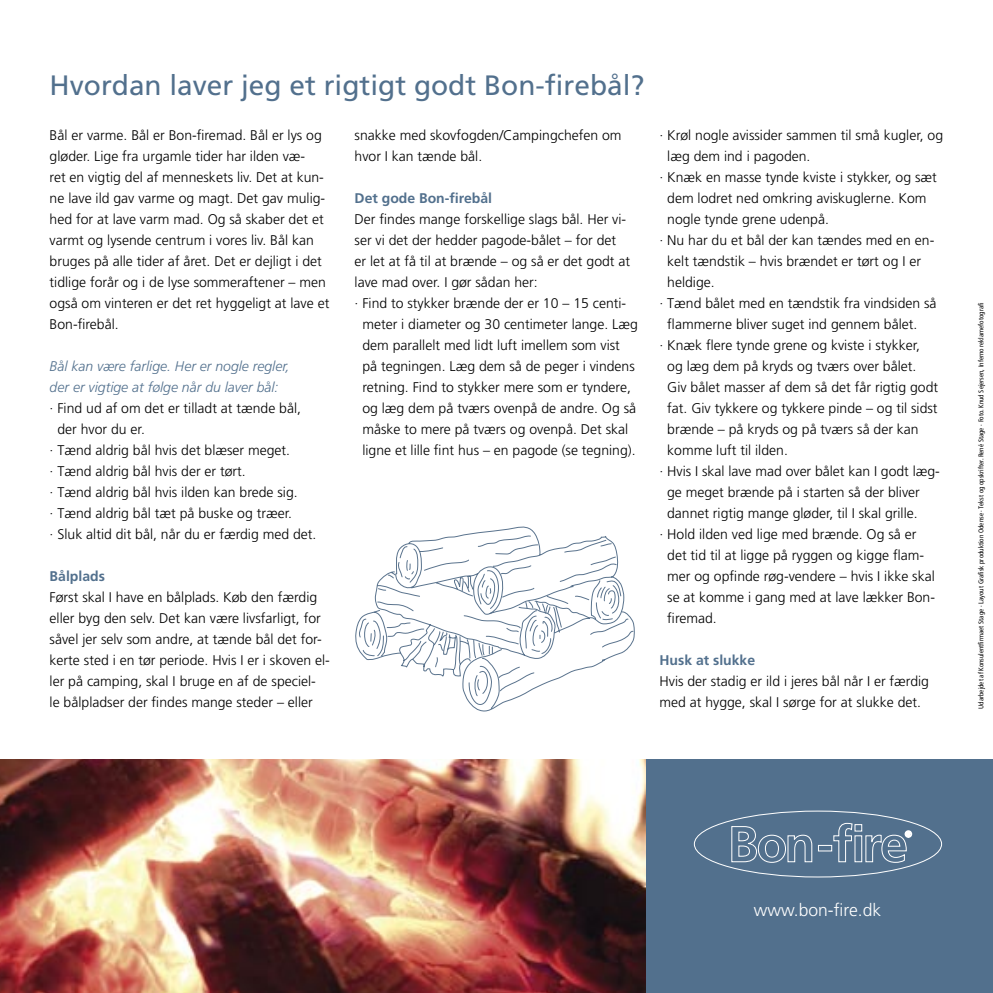
<style>
.page{position:relative;width:993px;height:993px;background:#fff}
.page>*{position:absolute;margin:0;border:0;box-sizing:border-box;transform-origin:0 0}
.brødtekst_ny{font:28px "Frutiger";color:#52708d}
.t1{font:300 17.5px "Frutiger";color:#fff}
.brødtekst_ny-2{font:300 14px/21px "Frutiger";color:#000}
.brødtekst_ny-3{font:italic 300 14px/21px "Frutiger";color:#52708d}
.brødtekst_ny-4{font:700 14px "Frutiger";color:#52708d}
.t2{font:condensed 7px "Frutiger";color:#000}
.s1{font-weight:700;color:#52708d}
</style>
<div class="page">
<svg style="left:355px;top:526px;width:279px;height:185px"></svg>
<div style="left:640px;top:759px;width:352px;height:233px;background:#52708d"></div>
<svg style="left:693px;top:810px;width:249px;height:67px"></svg>
<img style="left:0;top:759px;width:645px;height:233px">
<p class="brødtekst_ny" style="left:50px;top:69px;width:596px">Hvordan laver jeg et rigtigt godt Bon-firebål?</p>
<p class="brødtekst_ny-2" style="left:50px;top:124px;width:281px">Bål er varme. Bål er Bon-firemad. Bål er lys og gløder. Lige fra urgamle tider har ilden væ-<br>ret en vigtig del af menneskets liv. Det at kun&shy;ne lave ild gav varme og magt. Det gav mulig&shy;hed for at lave varm mad. Og så skaber det et varmt og lysende centrum i vores liv. Bål kan bruges på alle tider af året. Det er dejligt i det tidlige forår og i de lyse sommeraftener – men også om vinteren er det ret hyggeligt at lave et Bon-firebål.</p>
<p class="brødtekst_ny-3" style="left:50px;top:355px;width:241px">Bål kan være farlige. Her er nogle regler, der er vigtige at følge når du laver bål:</p>
<p class="brødtekst_ny-2" style="left:57px;top:397px;width:245px;text-indent:-8px">· Find ud af om det er tilladt at tænde bål, der hvor du er.</p>
<p class="brødtekst_ny-2" style="left:50px;top:439px;width:242px">· Tænd aldrig bål hvis det blæser meget.</p>
<p class="brødtekst_ny-2" style="left:50px;top:460px;width:198px">· Tænd aldrig bål hvis der er tørt.</p>
<p class="brødtekst_ny-2" style="left:50px;top:481px;width:249px">· Tænd aldrig bål hvis ilden kan brede sig.</p>
<p class="brødtekst_ny-2" style="left:50px;top:502px;width:244px">· Tænd aldrig bål tæt på buske og træer.</p>
<p class="brødtekst_ny-2" style="left:50px;top:523px;width:268px">· Sluk altid dit bål, når du er færdig med det.</p>
<p class="brødtekst_ny-4" style="left:50px;top:567px;width:57px">Bålplads</p>
<p class="brødtekst_ny-2" style="left:50px;top:586px;width:282px">Først skal I have en bålplads. Køb den færdig eller byg den selv. Det kan være livsfarligt, for såvel jer selv som andre, at tænde bål det for&shy;kerte sted i en tør periode. Hvis I er i skoven el&shy;ler på camping, skal I bruge en af de speciel-<br>le bålpladser der findes mange steder – eller</p>
<p class="brødtekst_ny-2" style="left:354px;top:124px;width:268px">snakke med skovfogden/Campingchefen om hvor I kan tænde bål.</p>
<p class="brødtekst_ny-2" style="left:354px;top:187px;width:277px"><span class="s1">Det gode Bon-firebål<br></span>Der findes mange forskellige slags bål. Her vi&shy;ser vi det der hedder pagode-bålet – for det er let at få til at brænde – og så er det godt at lave mad over. I gør sådan her:</p>
<p class="brødtekst_ny-2" style="left:362px;top:292px;width:277px;text-indent:-8px">· Find to stykker brænde der er 10 – 15 centi&shy;meter i diameter og 30 centimeter lange. Læg dem parallelt med lidt luft imellem som vist på tegningen. Læg dem så de peger i vindens retning. Find to stykker mere som er tyndere, og læg dem på tværs ovenpå de andre. Og så måske to mere på tværs og ovenpå. Det skal ligne et lille fint hus – en pagode (se tegning).</p>
<p class="brødtekst_ny-2" style="left:667px;top:124px;width:277px;text-indent:-8px">· Krøl nogle avissider sammen til små kugler, og læg dem ind i pagoden.</p>
<p class="brødtekst_ny-2" style="left:667px;top:166px;width:271px;text-indent:-8px">· Knæk en masse tynde kviste i stykker, og sæt dem lodret ned omkring aviskuglerne. Kom nogle tynde grene udenpå.</p>
<p class="brødtekst_ny-2" style="left:667px;top:229px;width:268px;text-indent:-8px">· Nu har du et bål der kan tændes med en en&shy;kelt tændstik – hvis brændet er tørt og I er heldige.</p>
<p class="brødtekst_ny-2" style="left:667px;top:292px;width:271px;text-indent:-8px">· Tænd bålet med en tændstik fra vindsiden så flammerne bliver suget ind gennem bålet.</p>
<p class="brødtekst_ny-2" style="left:667px;top:334px;width:272px;text-indent:-8px">· Knæk flere tynde grene og kviste i stykker, og læg dem på kryds og tværs over bålet.<br>Giv bålet masser af dem så det får rigtig godt fat. Giv tykkere og tykkere pinde – og til sidst brænde – på kryds og på tværs så der kan komme luft til ilden.</p>
<p class="brødtekst_ny-2" style="left:667px;top:460px;width:274px;text-indent:-8px">· Hvis I skal lave mad over bålet kan I godt læg&shy;ge meget brænde på i starten så der bliver dannet rigtig mange gløder, til I skal grille.</p>
<p class="brødtekst_ny-2" style="left:667px;top:523px;width:269px;text-indent:-8px">· Hold ilden ved lige med brænde. Og så er det tid til at ligge på ryggen og kigge flam&shy;mer og opfinde røg-vendere – hvis I ikke skal se at komme i gang med at lave lækker Bon&shy;firemad.</p>
<p class="brødtekst_ny-2" style="left:659px;top:649px;width:271px"><span class="s1">Husk at slukke<br></span>Hvis der stadig er ild i jeres bål når I er færdig med at hygge, skal I sørge for at slukke det.</p>
<p class="t2" style="left:976px;top:708px;width:407px;rotate:-90deg">Udarbejdet af Konsulentfirmaet Stage · Layout Grafisk produktion Odense · Tekst og opskrifter. René Stage · Foto. Knud Sejersen, Inferno reklamefotografi</p>
<p class="t1" style="left:753px;top:899px;width:129px">www.bon-fire.dk</p>
</div>
